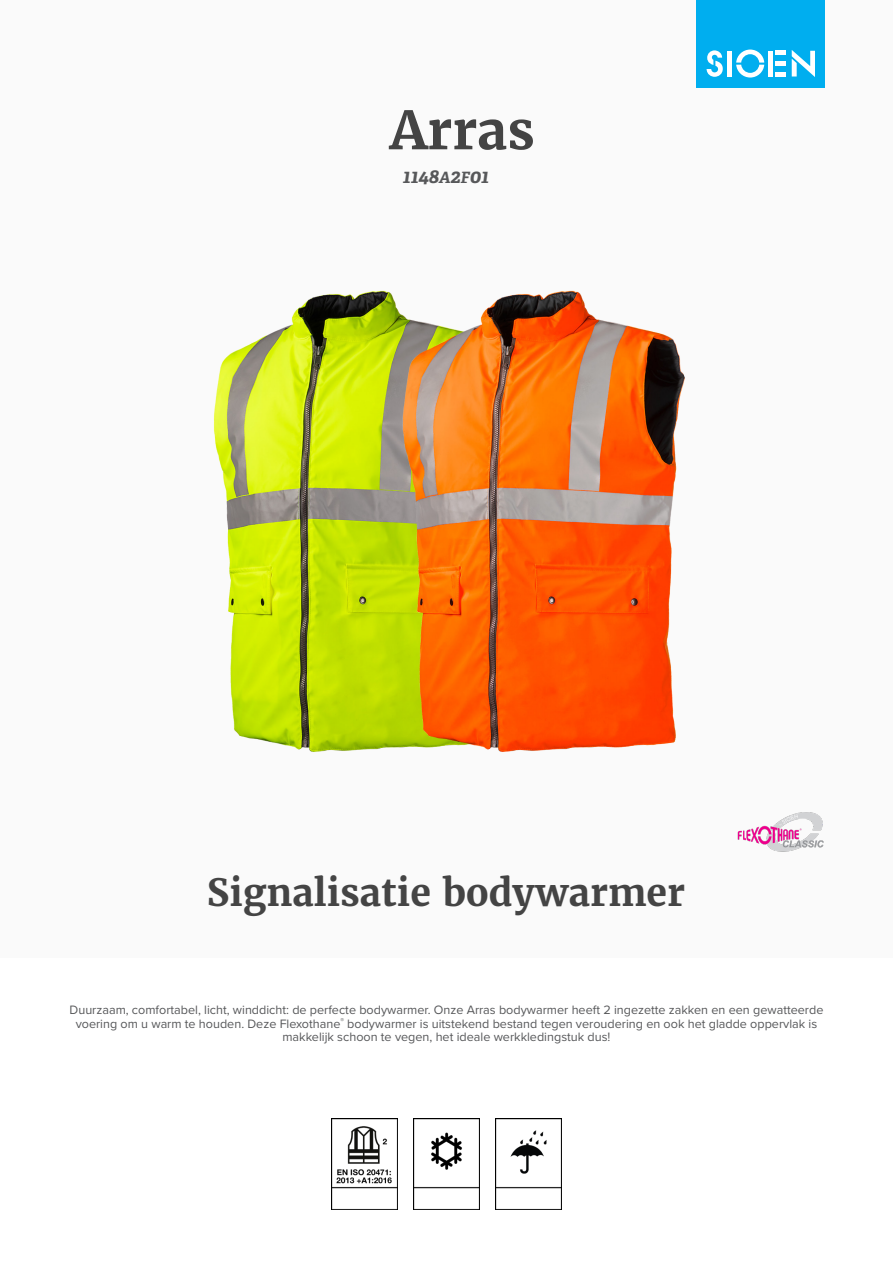
<style>
.page{position:relative;width:893px;height:1263px;background:#fff}
.page>*{position:absolute;margin:0;border:0;box-sizing:border-box;transform-origin:0 0}
.product_name{font:700 52.5px "Merriweather";color:#444}
.product_h2{font:700 37.5px "Merriweather";color:#444}
.product_ref{font:italic 700 19.5px "Adelle";color:#57585a}
.product_description{font:12.6px/13.6px "Proxima Nova";color:#57585a;text-align:center}
.s1{font-size:15.6px}
</style>
<div class="page">
<div style="left:0;top:0;width:893px;height:957px;background:#fafafa"></div>
<div style="left:697px;top:0;width:128px;height:88px;background:#00aeef"></div>
<svg style="left:707px;top:50px;width:16px;height:27px"></svg>
<svg style="left:736px;top:50px;width:28px;height:28px"></svg>
<div style="left:727px;top:51px;width:5px;height:26px;background:#fff"></div>
<div style="left:768px;top:51px;width:5px;height:26px;background:#fff"></div>
<div style="left:775px;top:72px;width:11px;height:5px;background:#fff"></div>
<div style="left:775px;top:61px;width:11px;height:5px;background:#fff"></div>
<hr style="left:775px;top:51px;width:11px;height:4px;background:#fff">
<svg style="left:792px;top:50px;width:23px;height:27px"></svg>
<img style="left:783px;top:812px;width:41px;height:40px">
<img style="left:331px;top:1118px;width:66px;height:92px">
<img style="left:413px;top:1118px;width:67px;height:92px">
<img style="left:495px;top:1118px;width:67px;height:92px">
<img style="left:213px;top:308px;width:85px;height:442px">
<img style="left:298px;top:290px;width:485px;height:562px">
<p class="product_name" style="left:390px;top:97px;width:146px">Arras</p>
<p class="product_ref" style="left:403px;top:164px;width:88px">1148<span class="s1">A</span>2<span class="s1">F</span>01</p>
<p class="product_h2" style="left:207px;top:868px;width:480px">Signalisatie bodywarmer</p>
<p class="product_description" style="left:70px;top:1002px;width:755px">Duurzaam, comfortabel, licht, winddicht: de perfecte bodywarmer. Onze Arras bodywarmer heeft 2 ingezette zakken en een gewatteerde voering om u warm te houden. Deze Flexothane<sup>®</sup> bodywarmer is uitstekend bestand tegen veroudering en ook het gladde oppervlak is makkelijk schoon te vegen, het ideale werkkledingstuk dus!</p>
</div>
